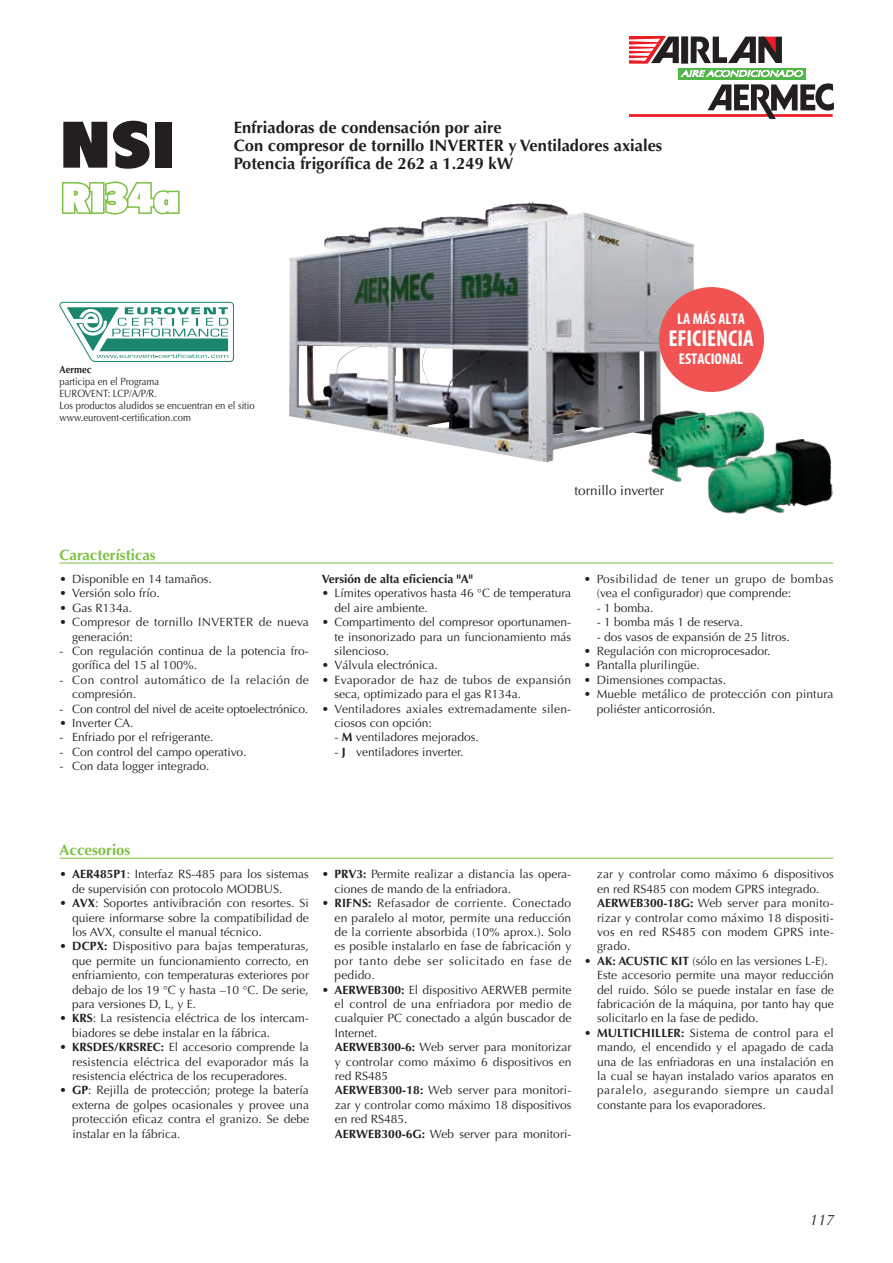
<style>
.page{position:relative;width:893px;height:1263px;background:#fff}
.page>*{position:absolute;margin:0;border:0;box-sizing:border-box;transform-origin:0 0}
.t1{font:900 condensed 64.5px "Flyer Extra";color:#231f20;scale:1.6 1}
.t2{font:900 condensed 40.5px "Flyer Extra";color:#fff;scale:1.6 1}
.t3{font:700 condensed 23.1px "Myriad Pro";color:#fff}
.t4{font:700 16.5px/18px "Optima";color:#231f20}
.t5{font:700 condensed 15.6px "Myriad Pro";color:#fff}
.t6{font:700 15px "Optima";color:#7bc142}
.t7{font:italic 15px "Optima";color:#231f20}
.t8{font:13.5px "Optima";color:#231f20}
.t9{font:12px/14.4px "Optima";color:#231f20}
.t10{font:12px/14.4px "Optima";letter-spacing:.02em;color:#231f20}
.t11{font:12px/14.4px "Optima";letter-spacing:.03em;color:#231f20}
.t12{font:12px "Optima";letter-spacing:-.02em;color:#231f20}
.t13{font:700 12px "Optima";color:#231f20}
.t14{font:10.5px/12px "Optima";color:#231f20;scale:.9 1}
.t15{font:700 10.5px "Optima";color:#231f20;scale:.9 1}
.s1{font-weight:700}
.s2{font-weight:400}
</style>
<div class="page">
<hr style="left:629px;top:114px;width:204px;height:3px;background:#ed1c24">
<div style="left:681px;top:37px;width:7px;height:26px;background:#231f20;border:1px solid #231f20"></div>
<svg style="left:629px;top:36px;width:50px;height:27px"></svg>
<svg style="left:691px;top:36px;width:91px;height:28px"></svg>
<div style="left:678px;top:68px;width:127px;height:11px;background:#51b848"></div>
<svg style="left:681px;top:70px;width:153px;height:49px"></svg>
<hr style="left:60px;top:563px;width:773px;height:1px;background:#7bc142">
<svg style="left:61px;top:181px;width:119px;height:34px"></svg>
<img style="left:289px;top:201px;width:405px;height:261px">
<div style="left:659px;top:287px;width:105px;height:105px;background:#f05351;border-radius:50%"></div>
<hr style="left:60px;top:858px;width:773px;height:1px;background:#7bc142">
<img style="left:635px;top:392px;width:129px;height:90px">
<img style="left:701px;top:426px;width:132px;height:88px">
<svg style="left:60px;top:302px;width:174px;height:60px"></svg>
<h1 class="t1" style="left:60px;top:106px;width:74px">NSI</h1>
<h2 class="t2" style="left:61px;top:174px;width:76px">R134a</h2>
<h3 class="t4" style="left:234px;top:118px;width:430px">Enfriadoras de condensación por aire<br>Con compresor de tornillo INVERTER y Ventiladores axiales</h3>
<h3 class="t4" style="left:234px;top:154px;width:281px">Potencia frigorífica de 262 a 1.249 kW</h3>
<p class="t15" style="left:60px;top:363px;width:37px">Aermec</p>
<p class="t14" style="left:60px;top:375px;width:218px">participa en el Programa<br>EUROVENT: LCP/A/P/R.<br>Los productos aludidos se encuentran en el sitio www.eurovent-certification.com</p>
<h3 class="t5" style="left:677px;top:309px;width:69px">LA MÁS ALTA</h3>
<h3 class="t5" style="left:679px;top:349px;width:66px">ESTACIONAL</h3>
<h3 class="t3" style="left:668px;top:324px;width:87px">EFICIENCIA</h3>
<p class="t8" style="left:574px;top:483px;width:91px">tornillo inverter</p>
<p class="t6" style="left:60px;top:546px;width:98px">Características</p>
<p class="t9" style="left:60px;top:572px;width:154px">• Disponible en 14 tamaños.</p>
<p class="t9" style="left:60px;top:586px;width:102px">• Versión solo frío.</p>
<p class="t9" style="left:60px;top:601px;width:74px">• Gas R134a.</p>
<p class="t9" style="left:72px;top:615px;width:238px;text-indent:-13px">• Compresor de tornillo INVERTER de nueva generación:</p>
<p class="t9" style="left:72px;top:644px;width:238px;text-indent:-13px">- Con regulación continua de la potencia fro&shy;gorífica del 15 al 100%.</p>
<p class="t11" style="left:72px;top:673px;width:238px;text-indent:-13px">- Con control automático de la relación de compresión.</p>
<p class="t12" style="left:60px;top:701px;width:250px">- Con control del nivel de aceite optoelectrónico.</p>
<p class="t9" style="left:60px;top:716px;width:75px">• Inverter CA.</p>
<p class="t9" style="left:60px;top:730px;width:155px">- Enfriado por el refrigerante.</p>
<p class="t9" style="left:60px;top:745px;width:188px">- Con control del campo operativo.</p>
<p class="t9" style="left:60px;top:759px;width:151px">- Con data logger integrado.</p>
<p class="t13" style="left:322px;top:572px;width:152px">Versión de alta eficiencia "A"</p>
<p class="t9" style="left:334px;top:586px;width:238px;text-indent:-13px">• Límites operativos hasta 46 °C de temperatura del aire ambiente.</p>
<p class="t9" style="left:334px;top:615px;width:238px;text-align:justify;text-indent:-13px">• Compartimento del compresor oportunamen&shy;te insonorizado para un funcionamiento más silencioso.</p>
<p class="t9" style="left:322px;top:658px;width:118px">• Válvula electrónica.</p>
<p class="t10" style="left:334px;top:673px;width:238px;text-indent:-13px">• Evaporador de haz de tubos de expansión seca, optimizado para el gas R134a.</p>
<p class="t9" style="left:334px;top:701px;width:238px;text-indent:-13px">• Ventiladores axiales extremadamente silen&shy;ciosos con opción:</p>
<p class="t9" style="left:334px;top:730px;width:146px">- <span class="s1">M</span> ventiladores mejorados.</p>
<p class="t9" style="left:334px;top:745px;width:131px">- <span class="s1">J</span> ventiladores inverter.</p>
<p class="t9" style="left:597px;top:572px;width:238px;text-indent:-13px">• Posibilidad de tener un grupo de bombas (vea el configurador) que comprende:</p>
<p class="t9" style="left:597px;top:601px;width:58px">- 1 bomba.</p>
<p class="t9" style="left:597px;top:615px;width:148px">- 1 bomba más 1 de reserva.</p>
<p class="t9" style="left:597px;top:629px;width:195px">- dos vasos de expansión de 25 litros.</p>
<p class="t9" style="left:584px;top:644px;width:188px">• Regulación con microprocesador.</p>
<p class="t9" style="left:584px;top:658px;width:117px">• Pantalla plurilingüe.</p>
<p class="t9" style="left:584px;top:673px;width:144px">• Dimensiones compactas.</p>
<p class="t9" style="left:597px;top:687px;width:238px;text-indent:-13px">• Mueble metálico de protección con pintura poliéster anticorrosión.</p>
<p class="t6" style="left:60px;top:841px;width:72px">Accesorios</p>
<p class="t9" style="left:72px;top:867px;width:238px;text-indent:-13px"><span class="s1">• AER485P1</span>: Interfaz RS-485 para los sistemas de supervisión con protocolo MODBUS.</p>
<p class="t9" style="left:72px;top:896px;width:238px;text-align:justify;text-indent:-13px"><span class="s1">• AVX</span>: Soportes antivibración con resortes. Si quiere informarse sobre la compatibilidad de los AVX, consulte el manual técnico.</p>
<p class="t9" style="left:72px;top:939px;width:238px;text-align:justify;text-indent:-13px">• <span class="s1">DCPX:</span> Dispositivo para bajas temperaturas, que permite un funcionamiento correcto, en enfriamiento, con temperaturas exteriores por debajo de los 19 °C y hasta –10 °C. De serie, para versiones D, L, y E.</p>
<p class="t9" style="left:72px;top:1011px;width:238px;text-indent:-13px">• <span class="s1">KRS</span>: La resistencia eléctrica de los intercam&shy;biadores se debe instalar en la fábrica.</p>
<p class="t9" style="left:72px;top:1040px;width:238px;text-align:justify;text-indent:-13px">• <span class="s1">KRSDES/KRSREC:</span> El accesorio comprende la resistencia eléctrica del evaporador más la resistencia eléctrica de los recuperadores.</p>
<p class="t9" style="left:72px;top:1083px;width:238px;text-align:justify;text-indent:-13px">• <span class="s1">GP</span>: Rejilla de protección; protege la batería externa de golpes ocasionales y provee una protección eficaz contra el granizo. Se debe instalar en la fábrica.</p>
<p class="t9" style="left:335px;top:867px;width:238px;text-indent:-13px">• <span class="s1">PRV3:</span> Permite realizar a distancia las opera&shy;ciones de mando de la enfriadora.</p>
<p class="t9" style="left:335px;top:896px;width:238px;text-align:justify;text-indent:-13px">• <span class="s1">RIFNS:</span> Refasador de corriente. Conectado en paralelo al motor, permite una reducción de la corriente absorbida (10% aprox.). Solo es posible instalarlo en fase de fabricación y por tanto debe ser solicitado en fase de pedido.</p>
<p class="t9" style="left:335px;top:982px;width:238px;text-indent:-13px">• <span class="s1">AERWEB300:</span> El dispositivo AERWEB permite el control de una enfriadora por medio de cualquier PC conectado a algún buscador de Internet.<br><span class="s1">AERWEB300-6:</span> Web server para monitorizar y controlar como máximo 6 dispositivos en red RS485<br><span class="s1">AERWEB300-18:</span> Web server para monitori&shy;zar y controlar como máximo 18 dispositivos en red RS485.<br><span class="s1">AERWEB300-6G:</span> Web server para monitori-</p>
<p class="t9" style="left:597px;top:867px;width:238px">zar y controlar como máximo 6 dispositivos en red RS485 con modem GPRS integrado.<br><span class="s1">AERWEB300-18G:</span> Web server para monito&shy;rizar y controlar como máximo 18 dispositi&shy;vos en red RS485 con modem GPRS inte&shy;grado.</p>
<p class="t13" style="left:584px;top:954px;width:66px"><span class="s2">•</span> AK: Acustic</p>
<p class="t13" style="left:671px;top:954px;width:7px">kit</p>
<p class="t9" style="left:597px;top:954px;width:238px;text-indent:96px">(sólo en las versiones L-E).<br>Este accesorio permite una mayor reducción del ruido. Sólo se puede instalar en fase de fabricación de la máquina, por tanto hay que solicitarlo en la fase de pedido.</p>
<p class="t9" style="left:597px;top:1026px;width:238px;text-align:justify;text-indent:-13px">• <span class="s1">MULTICHILLER:</span> Sistema de control para el mando, el encendido y el apagado de cada una de las enfriadoras en una instalación en la cual se hayan instalado varios aparatos en paralelo, asegurando siempre un caudal constante para los evaporadores.</p>
<p class="t7" style="left:809px;top:1211px;width:27px">117</p>
</div>
